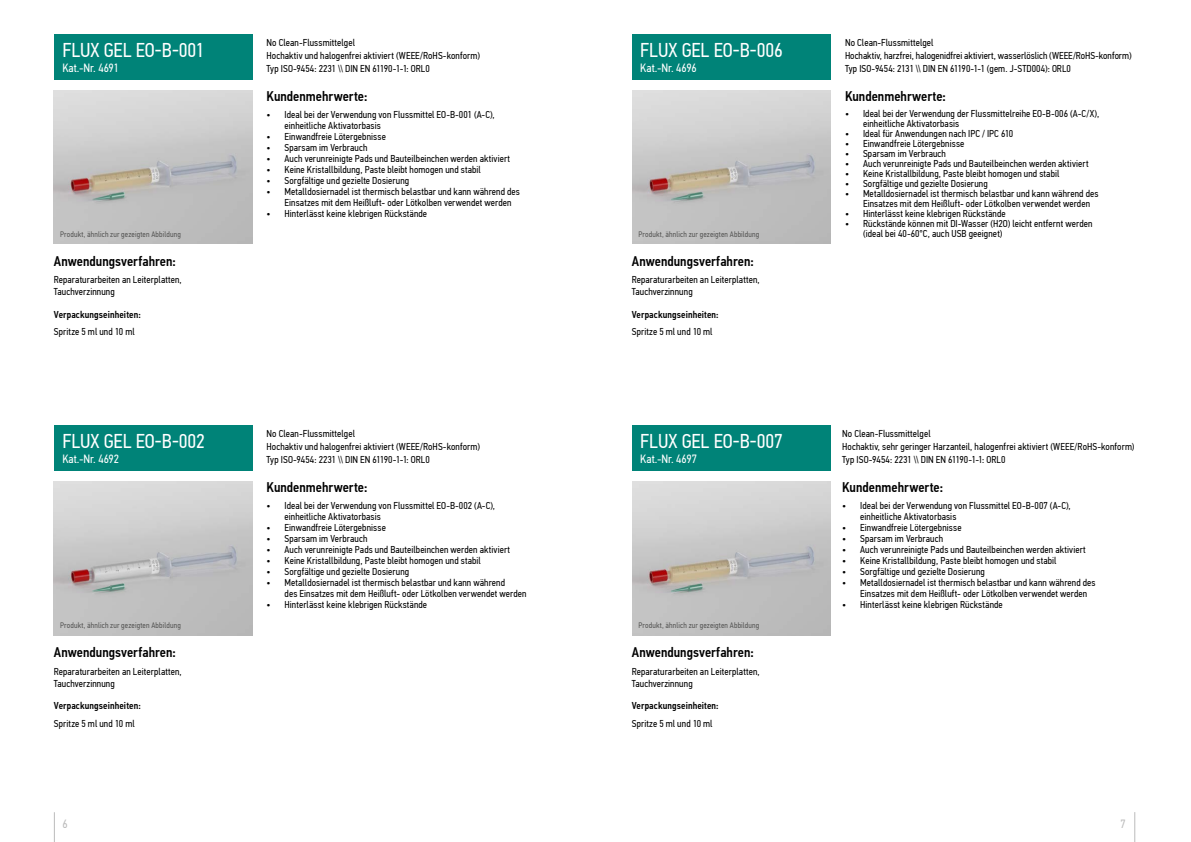
<style>
.page{position:relative;width:1191px;height:842px;background:#fff}
.page>*{position:absolute;margin:0;border:0;box-sizing:border-box;transform-origin:0 0}
.t1{font:20px "PF Din Text Cond Pro";letter-spacing:-.005em;color:#fff}
.t2{font:500 14px "PF Din Text Cond Pro";color:#000}
.t3{font:12px "PF Din Text Cond Pro";color:#fff}
.t4{font:12px "PF Din Text Cond Pro";color:#bcbcbc}
.t5{font:10px/13px "PF Din Text Cond Pro";letter-spacing:.01em;color:#000}
.t6{font:500 10px "PF Din Text Cond Pro";letter-spacing:.01em;color:#000}
.t7{font:8px "PF Din Text Cond Pro";letter-spacing:.02em;color:#575756}
</style>
<div class="page">
<hr style="left:54px;top:812px;width:1px;height:30px;background:#bcbcbc">
<hr style="left:1134px;top:812px;width:1px;height:30px;background:#bcbcbc">
<div style="left:54px;top:34px;width:198px;height:45px;background:#008378"></div>
<div style="left:632px;top:34px;width:198px;height:45px;background:#008378"></div>
<div style="left:54px;top:425px;width:198px;height:46px;background:#008378"></div>
<div style="left:632px;top:425px;width:198px;height:46px;background:#008378"></div>
<img style="left:54px;top:91px;width:198px;height:153px">
<img style="left:632px;top:91px;width:199px;height:153px">
<img style="left:54px;top:482px;width:198px;height:153px">
<img style="left:632px;top:482px;width:199px;height:153px">
<h1 class="t1" style="left:62px;top:38px;width:143px">FLUX GEL EO-B-001</h1>
<p class="t3" style="left:62px;top:60px;width:58px">Kat.-Nr. 4691</p>
<p class="t5" style="left:266px;top:36px;width:215px">No Clean-Flussmittelgel<br>Hochaktiv und halogenfrei aktiviert (WEEE/RoHS-konform)<br>Typ ISO-9454: 2231 \\ DIN EN 61190-1-1: ORL0</p>
<p class="t5" style="left:845px;top:36px;width:288px">No Clean-Flussmittelgel<br>Hochaktiv, harzfrei, halogenidfrei aktiviert, wasserlöslich (WEEE/RoHS-konform)<br>Typ ISO-9454: 2131 \\ DIN EN 61190-1-1 (gem. J-STD004): ORL0</p>
<h1 class="t1" style="left:640px;top:38px;width:144px">FLUX GEL EO-B-006</h1>
<p class="t3" style="left:640px;top:60px;width:58px">Kat.-Nr. 4696</p>
<h2 class="t2" style="left:266px;top:88px;width:102px">Kundenmehrwerte:</h2>
<p class="t5" style="left:284px;top:109px;width:212px;line-height:11px;text-indent:-18px">• Ideal bei der Verwendung von Flussmittel EO-B-001 (A-C), einheitliche Aktivatorbasis</p>
<p class="t5" style="left:266px;top:130px;width:121px">• Einwandfreie Lötergebnisse</p>
<p class="t5" style="left:266px;top:141px;width:102px">• Sparsam im Verbrauch</p>
<p class="t5" style="left:266px;top:152px;width:245px">• Auch verunreinigte Pads und Bauteilbeinchen werden aktiviert</p>
<p class="t5" style="left:266px;top:163px;width:216px">• Keine Kristallbildung, Paste bleibt homogen und stabil</p>
<p class="t5" style="left:266px;top:174px;width:144px">• Sorgfältige und gezielte Dosierung</p>
<p class="t5" style="left:284px;top:186px;width:237px;line-height:11px;text-indent:-18px">• Metalldosiernadel ist thermisch belastbar und kann während des<br>Einsatzes mit dem Heißluft- oder Lötkolben verwendet werden</p>
<p class="t5" style="left:266px;top:207px;width:162px">• Hinterlässt keine klebrigen Rückstände</p>
<p class="t7" style="left:60px;top:229px;width:122px">Produkt, ähnlich zur gezeigten Abbildung</p>
<p class="t7" style="left:638px;top:229px;width:122px">Produkt, ähnlich zur gezeigten Abbildung</p>
<h2 class="t2" style="left:54px;top:252px;width:123px">Anwendungsverfahren:</h2>
<p class="t5" style="left:54px;top:274px;width:129px;line-height:12px">Reparaturarbeiten an Leiterplatten,<br>Tauchverzinnung</p>
<p class="t6" style="left:54px;top:308px;width:88px">Verpackungseinheiten:</p>
<p class="t5" style="left:54px;top:325px;width:82px">Spritze 5 ml und 10 ml</p>
<h2 class="t2" style="left:632px;top:252px;width:123px">Anwendungsverfahren:</h2>
<p class="t5" style="left:632px;top:274px;width:129px;line-height:12px">Reparaturarbeiten an Leiterplatten,<br>Tauchverzinnung</p>
<p class="t6" style="left:632px;top:308px;width:88px">Verpackungseinheiten:</p>
<p class="t5" style="left:632px;top:325px;width:82px">Spritze 5 ml und 10 ml</p>
<h2 class="t2" style="left:845px;top:88px;width:102px">Kundenmehrwerte:</h2>
<p class="t5" style="left:863px;top:108px;width:238px;line-height:10px;text-indent:-18px">• Ideal bei der Verwendung der Flussmittelreihe EO-B-006 (A-C/X), einheitliche Aktivatorbasis</p>
<p class="t5" style="left:845px;top:127px;width:170px">• Ideal für Anwendungen nach IPC / IPC 610</p>
<p class="t5" style="left:845px;top:137px;width:121px">• Einwandfreie Lötergebnisse</p>
<p class="t5" style="left:845px;top:147px;width:102px">• Sparsam im Verbrauch</p>
<p class="t5" style="left:845px;top:157px;width:245px">• Auch verunreinigte Pads und Bauteilbeinchen werden aktiviert</p>
<p class="t5" style="left:845px;top:167px;width:216px">• Keine Kristallbildung, Paste bleibt homogen und stabil</p>
<p class="t5" style="left:845px;top:177px;width:144px">• Sorgfältige und gezielte Dosierung</p>
<p class="t5" style="left:863px;top:188px;width:237px;line-height:10px;text-indent:-18px">• Metalldosiernadel ist thermisch belastbar und kann während des<br>Einsatzes mit dem Heißluft- oder Lötkolben verwendet werden</p>
<p class="t5" style="left:845px;top:207px;width:162px">• Hinterlässt keine klebrigen Rückstände</p>
<p class="t5" style="left:863px;top:218px;width:231px;line-height:10px;text-indent:-18px">• Rückstände können mit DI-Wasser (H2O) leicht entfernt werden (ideal bei 40-60°C, auch USB geeignet)</p>
<h1 class="t1" style="left:62px;top:429px;width:144px">FLUX GEL EO-B-002</h1>
<p class="t3" style="left:62px;top:452px;width:58px">Kat.-Nr. 4692</p>
<p class="t5" style="left:266px;top:427px;width:215px">No Clean-Flussmittelgel<br>Hochaktiv und halogenfrei aktiviert (WEEE/RoHS-konform)<br>Typ ISO-9454: 2231 \\ DIN EN 61190-1-1: ORL0</p>
<p class="t5" style="left:842px;top:427px;width:294px">No Clean-Flussmittelgel<br>Hochaktiv, sehr geringer Harzanteil, halogenfrei aktiviert (WEEE/RoHS-konform)<br>Typ ISO-9454: 2231 \\ DIN EN 61190-1-1: ORL0</p>
<h1 class="t1" style="left:640px;top:429px;width:144px">FLUX GEL EO-B-007</h1>
<p class="t3" style="left:640px;top:452px;width:58px">Kat.-Nr. 4697</p>
<h2 class="t2" style="left:266px;top:479px;width:102px">Kundenmehrwerte:</h2>
<p class="t5" style="left:284px;top:500px;width:212px;line-height:11px;text-indent:-18px">• Ideal bei der Verwendung von Flussmittel EO-B-002 (A-C), einheitliche Aktivatorbasis</p>
<p class="t5" style="left:266px;top:521px;width:121px">• Einwandfreie Lötergebnisse</p>
<p class="t5" style="left:266px;top:532px;width:102px">• Sparsam im Verbrauch</p>
<p class="t5" style="left:266px;top:543px;width:245px">• Auch verunreinigte Pads und Bauteilbeinchen werden aktiviert</p>
<p class="t5" style="left:266px;top:554px;width:216px">• Keine Kristallbildung, Paste bleibt homogen und stabil</p>
<p class="t5" style="left:266px;top:565px;width:144px">• Sorgfältige und gezielte Dosierung</p>
<p class="t5" style="left:284px;top:577px;width:243px;line-height:11px;text-indent:-18px">• Metalldosiernadel ist thermisch belastbar und kann während<br>des Einsatzes mit dem Heißluft- oder Lötkolben verwendet werden</p>
<p class="t5" style="left:266px;top:598px;width:162px">• Hinterlässt keine klebrigen Rückstände</p>
<h2 class="t2" style="left:842px;top:479px;width:102px">Kundenmehrwerte:</h2>
<p class="t5" style="left:860px;top:500px;width:212px;line-height:11px;text-indent:-18px">• Ideal bei der Verwendung von Flussmittel EO-B-007 (A-C), einheitliche Aktivatorbasis</p>
<p class="t5" style="left:842px;top:521px;width:121px">• Einwandfreie Lötergebnisse</p>
<p class="t5" style="left:842px;top:532px;width:102px">• Sparsam im Verbrauch</p>
<p class="t5" style="left:842px;top:543px;width:245px">• Auch verunreinigte Pads und Bauteilbeinchen werden aktiviert</p>
<p class="t5" style="left:842px;top:554px;width:216px">• Keine Kristallbildung, Paste bleibt homogen und stabil</p>
<p class="t5" style="left:842px;top:565px;width:144px">• Sorgfältige und gezielte Dosierung</p>
<p class="t5" style="left:860px;top:577px;width:237px;line-height:11px;text-indent:-18px">• Metalldosiernadel ist thermisch belastbar und kann während des<br>Einsatzes mit dem Heißluft- oder Lötkolben verwendet werden</p>
<p class="t5" style="left:842px;top:598px;width:162px">• Hinterlässt keine klebrigen Rückstände</p>
<p class="t7" style="left:60px;top:621px;width:122px">Produkt, ähnlich zur gezeigten Abbildung</p>
<p class="t7" style="left:638px;top:621px;width:122px">Produkt, ähnlich zur gezeigten Abbildung</p>
<h2 class="t2" style="left:54px;top:644px;width:123px">Anwendungsverfahren:</h2>
<p class="t5" style="left:54px;top:665px;width:129px;line-height:12px">Reparaturarbeiten an Leiterplatten,<br>Tauchverzinnung</p>
<p class="t6" style="left:54px;top:699px;width:88px">Verpackungseinheiten:</p>
<p class="t5" style="left:54px;top:717px;width:82px">Spritze 5 ml und 10 ml</p>
<h2 class="t2" style="left:632px;top:644px;width:123px">Anwendungsverfahren:</h2>
<p class="t5" style="left:632px;top:665px;width:129px;line-height:12px">Reparaturarbeiten an Leiterplatten,<br>Tauchverzinnung</p>
<p class="t6" style="left:632px;top:699px;width:88px">Verpackungseinheiten:</p>
<p class="t5" style="left:632px;top:717px;width:82px">Spritze 5 ml und 10 ml</p>
<p class="t4" style="left:62px;top:817px;width:7px">6</p>
<p class="t4" style="left:1120px;top:817px;width:7px">7</p>
</div>
